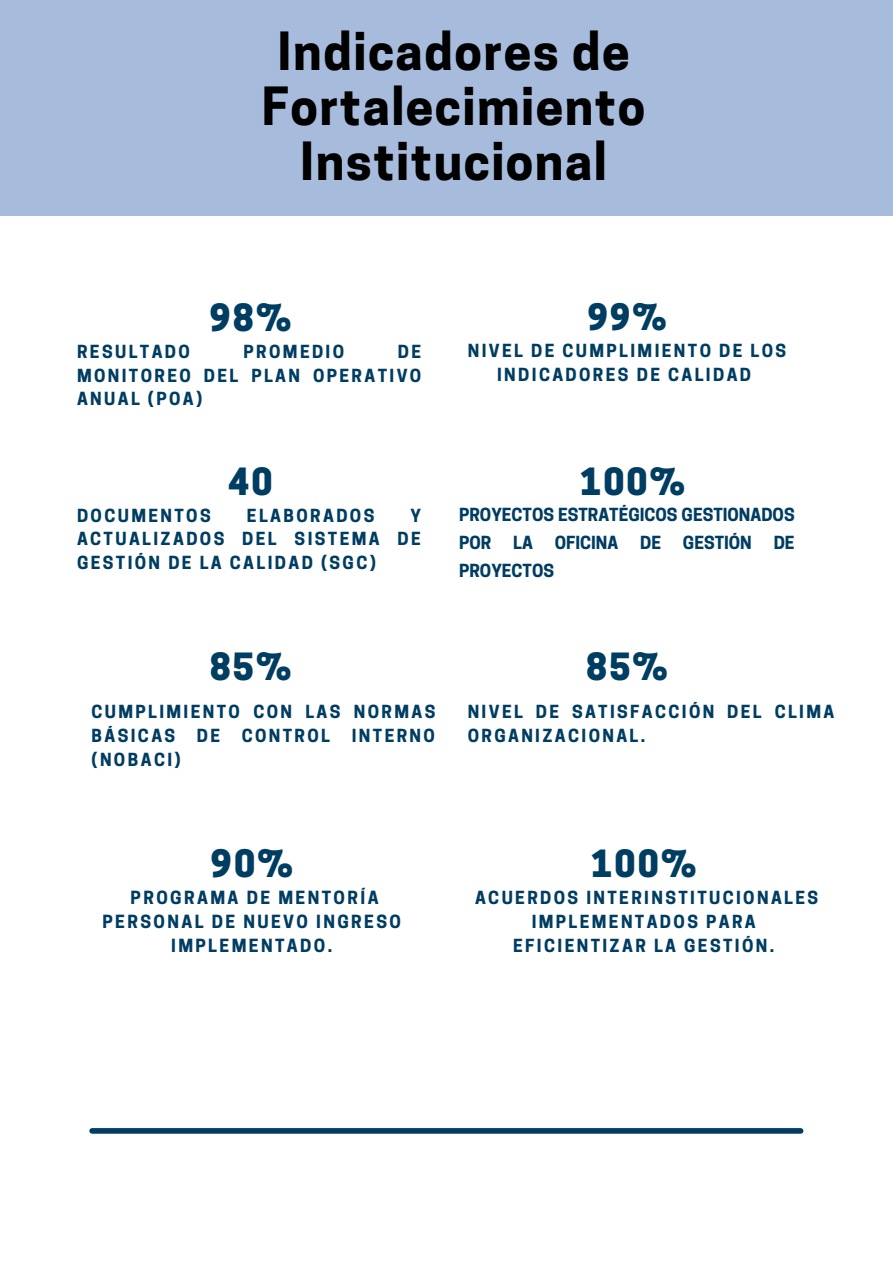
<style>
.page{position:relative;width:893px;height:1264px;background:#fff}
.page>*{position:absolute;margin:0;border:0;box-sizing:border-box;transform-origin:0 0}
.t1{font:700 49.35px/55.1px "Cooper Hewitt";letter-spacing:.03em;color:#000;text-align:center}
.t2{font:800 35.4px "Cooper Hewitt";color:#003d62}
.t3{font:800 35.25px "Cooper Hewitt";letter-spacing:.06em;color:#003d62}
.t4{font:800 34.2px "Cooper Hewitt";color:#003d62}
.t5{font:700 17.1px/23.7px "Cooper Hewitt";letter-spacing:.14em;color:#003d62;text-align:center}
.t6{font:700 16.95px/23.5px "Cooper Hewitt";letter-spacing:.14em;color:#003d62;text-align:justify}
.t7{font:700 16.95px/28px "Cooper Hewitt";color:#003d62}
</style>
<div class="page">
<div style="left:0;top:0;width:892px;height:215px;background:#a7bcdc"></div>
<div style="left:92px;top:1128px;width:708px;height:5px;background:#003d62"></div>
<h1 class="t1" style="left:262px;top:30px;width:385px">Indicadores de<br>Fortalecimiento<br>Institucional</h1>
<h3 class="t3" style="left:209px;top:305px;width:83px">98%</h3>
<h3 class="t4" style="left:587px;top:304px;width:81px">99%</h3>
<p class="t6" style="left:77px;top:342px;width:114px">RESULTADO</p>
<p class="t6" style="left:243px;top:342px;width:102px">PROMEDIO</p>
<p class="t6" style="left:77px;top:342px;width:346px;text-indent:321px">DE MONITOREO DEL PLAN OPERATIVO ANUAL (POA)</p>
<p class="t6" style="left:468px;top:341px;width:320px;text-align:center">NIVEL DE CUMPLIMIENTO DE LOS<br>INDICADORES DE CALIDAD</p>
<h3 class="t3" style="left:228px;top:468px;width:46px">40</h3>
<h3 class="t3" style="left:580px;top:468px;width:106px">100%</h3>
<p class="t6" style="left:77px;top:505px;width:135px">DOCUMENTOS</p>
<p class="t6" style="left:247px;top:505px;width:129px">ELABORADOS</p>
<p class="t6" style="left:77px;top:505px;width:345px;text-indent:333px">Y ACTUALIZADOS DEL SISTEMA DE GESTIÓN DE LA CALIDAD (SGC)</p>
<p class="t7" style="left:459px;top:503px;width:337px">PROYECTOS ESTRATÉGICOS GESTIONADOS<br>POR</p>
<p class="t6" style="left:513px;top:533px;width:21px">LA</p>
<p class="t7" style="left:554px;top:531px;width:65px">OFICINA</p>
<p class="t6" style="left:640px;top:533px;width:22px">DE</p>
<p class="t7" style="left:683px;top:531px;width:70px">GESTIÓN</p>
<p class="t6" style="left:773px;top:533px;width:22px">DE</p>
<p class="t7" style="left:459px;top:559px;width:96px">PROYECTOS</p>
<h3 class="t3" style="left:210px;top:653px;width:83px">85%</h3>
<p class="t6" style="left:91px;top:702px;width:345px">CUMPLIMIENTO CON LAS NORMAS<br>BÁSICAS</p>
<p class="t6" style="left:197px;top:726px;width:25px">DE</p>
<p class="t6" style="left:242px;top:726px;width:90px">CONTROL</p>
<p class="t6" style="left:352px;top:726px;width:85px">INTERNO</p>
<p class="t6" style="left:91px;top:749px;width:91px">(NOBACI)</p>
<h3 class="t3" style="left:586px;top:653px;width:83px">85%</h3>
<p class="t6" style="left:467px;top:702px;width:368px">NIVEL DE SATISFACCIÓN DEL CLIMA<br>ORGANIZACIONAL.</p>
<h2 class="t2" style="left:210px;top:850px;width:84px">90%</h2>
<p class="t5" style="left:102px;top:888px;width:300px">PROGRAMA DE MENTORÍA<br>PERSONAL DE NUEVO INGRESO<br>IMPLEMENTADO.</p>
<h3 class="t3" style="left:591px;top:850px;width:106px">100%</h3>
<p class="t6" style="left:475px;top:888px;width:344px;text-align:center">ACUERDOS INTERINSTITUCIONALES<br>IMPLEMENTADOS PARA<br>EFICIENTIZAR LA GESTIÓN.</p>
</div>
